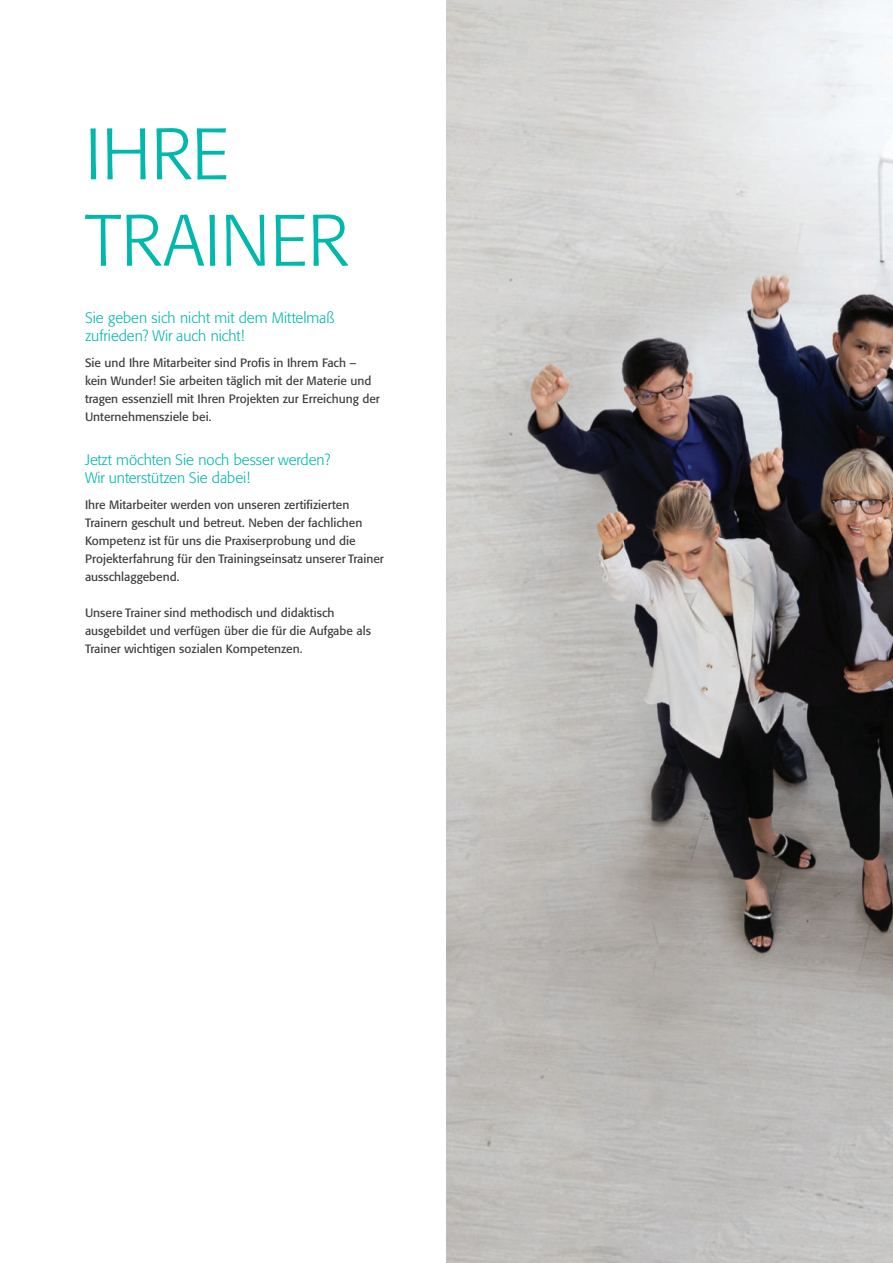
<style>
.page{position:relative;width:893px;height:1263px;background:#fff}
.page>*{position:absolute;margin:0;border:0;box-sizing:border-box;transform-origin:0 0}
.t1{font:300 72px/86.4px "Formata BQ";color:#00b8ab}
.t2{font:300 15px/18px "Formata BQ";color:#00b8ab}
.t3{font:12px/18px "Formata BQ";color:#3e3e3f}
</style>
<div class="page">
<img style="left:446px;top:0;width:447px;height:1263px">
<h1 class="t1" style="left:85px;top:114px;width:265px">IHRE<br>TRAINER</h1>
<p class="t2" style="left:85px;top:309px;width:251px">Sie geben sich nicht mit dem Mittelmaß zufrieden? Wir auch nicht!</p>
<p class="t3" style="left:85px;top:354px;width:296px">sie und ihre mitarbeiter sind Profis in ihrem Fach – kein Wunder! sie arbeiten täglich mit der materie und tragen essenziell mit ihren Projekten zur Erreichung der Unternehmensziele bei .</p>
<p class="t2" style="left:85px;top:451px;width:247px">Jetzt möchten Sie noch besser werden?<br>Wir unterstützen Sie dabei!</p>
<p class="t3" style="left:85px;top:496px;width:300px">ihre mitarbeiter werden von unseren zertifizierten Trainern geschult und betreut . neben der fachlichen Kompetenz ist für uns die Praxiserprobung und die Projekterfahrung für den Trainingseinsatz unserer Trainer ausschlaggebend .</p>
<p class="t3" style="left:85px;top:604px;width:287px">Unsere Trainer sind methodisch und didaktisch ausgebildet und verfügen über die für die aufgabe als<br>Trainer wichtigen sozialen Kompetenzen .</p>
</div>
